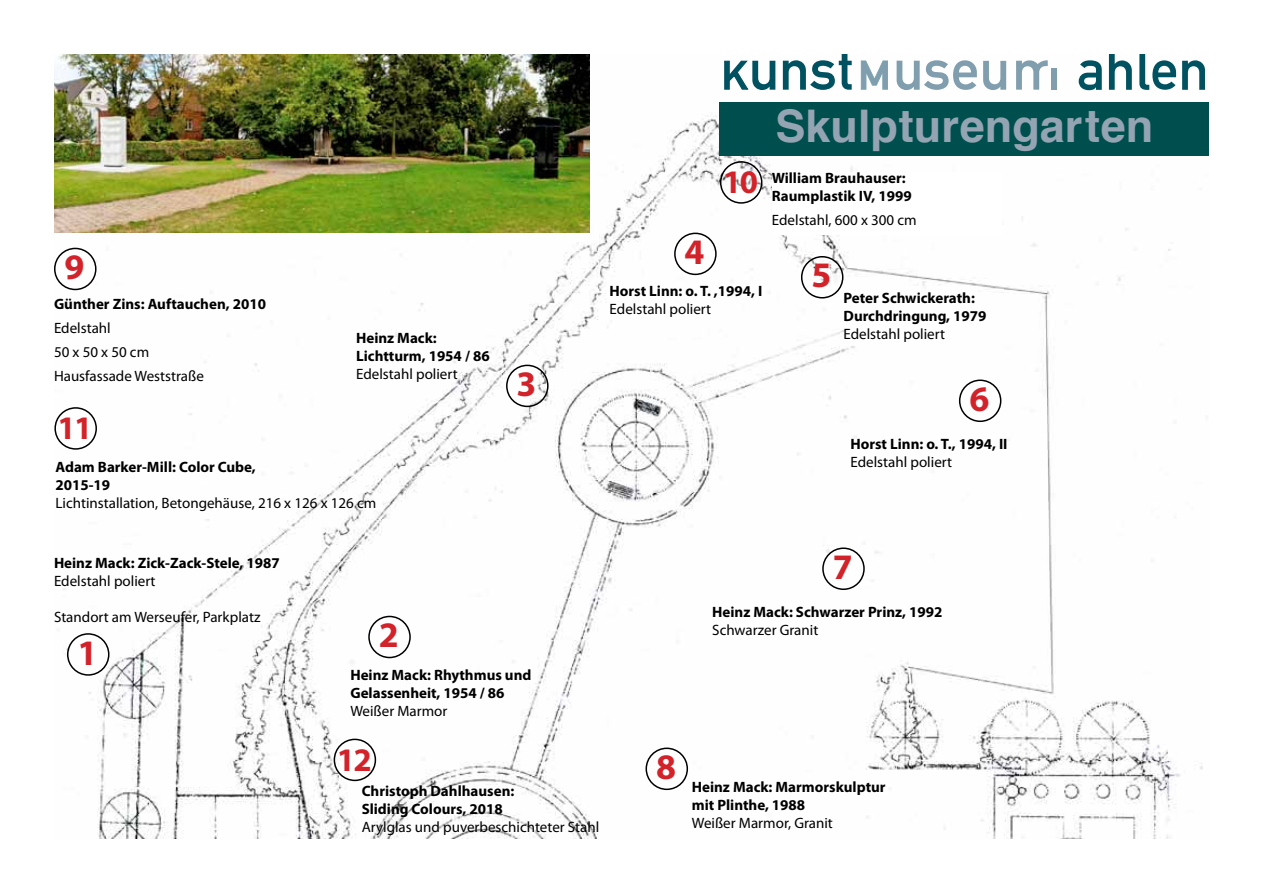
<style>
.page{position:relative;width:1263px;height:893px;background:#fff}
.page>*{position:absolute;margin:0;border:0;box-sizing:border-box;transform-origin:0 0}
.t1{font:700 45px "Helvetica";color:#94a4b2}
.t2{font:700 36px "Myriad Pro";color:#d2232a}
.t3{font:700 33px "Myriad Pro";color:#d2232a}
.t4{font:700 15px/18px "Myriad Pro";color:#000}
.t5{font:15px/24px "Myriad Pro";color:#000}
</style>
<div class="page">
<img style="left:54px;top:54px;width:1155px;height:785px">
<img style="left:54px;top:54px;width:536px;height:179px">
<div style="left:368px;top:616px;width:43px;height:42px;border:2px solid #000;border-radius:50%"></div>
<div style="left:506px;top:365px;width:43px;height:42px;border:2px solid #000;border-radius:50%"></div>
<div style="left:674px;top:233px;width:43px;height:42px;border:2px solid #000;border-radius:50%"></div>
<div style="left:959px;top:379px;width:42px;height:43px;border:2px solid #000;border-radius:50%"></div>
<div style="left:822px;top:547px;width:43px;height:43px;border:2px solid #000;border-radius:50%"></div>
<div style="left:645px;top:747px;width:43px;height:43px;border:2px solid #000;border-radius:50%"></div>
<div style="left:801px;top:256px;width:42px;height:42px;border:2px solid #000;border-radius:50%"></div>
<div style="left:67px;top:633px;width:42px;height:43px;border:2px solid #000;border-radius:50%"></div>
<svg style="left:1016px;top:60px;width:32px;height:30px"></svg>
<div style="left:1051px;top:68px;width:5px;height:22px;background:#809ead"></div>
<svg style="left:1079px;top:60px;width:23px;height:30px"></svg>
<svg style="left:724px;top:60px;width:51px;height:30px"></svg>
<svg style="left:783px;top:54px;width:69px;height:36px"></svg>
<svg style="left:860px;top:60px;width:28px;height:30px"></svg>
<svg style="left:897px;top:60px;width:80px;height:30px"></svg>
<svg style="left:983px;top:61px;width:23px;height:29px"></svg>
<svg style="left:1109px;top:54px;width:23px;height:36px"></svg>
<svg style="left:1139px;top:54px;width:37px;height:36px"></svg>
<svg style="left:1182px;top:60px;width:23px;height:30px"></svg>
<div style="left:720px;top:102px;width:489px;height:53px;background:#004f4f"></div>
<div style="left:720px;top:161px;width:42px;height:43px;border:2px solid #000;border-radius:50%"></div>
<div style="left:54px;top:248px;width:43px;height:42px;border:2px solid #000;border-radius:50%"></div>
<div style="left:772px;top:172px;width:229px;height:63px;background:#fff"></div>
<div style="left:54px;top:407px;width:43px;height:43px;border:2px solid #000;border-radius:50%"></div>
<div style="left:334px;top:739px;width:42px;height:42px;border:2px solid #000;border-radius:50%"></div>
<h2 class="t2" style="left:64px;top:244px;width:21px">9</h2>
<p class="t4" style="left:54px;top:295px;width:214px">Günther Zins: Auftauchen, 2010</p>
<p class="t5" style="left:54px;top:316px;width:151px">Edelstahl<br>50 x 50 x 50 cm<br>Hausfassade Weststraße</p>
<h3 class="t3" style="left:58px;top:407px;width:36px">11</h3>
<p class="t4" style="left:356px;top:328px;width:135px">Heinz Mack:<br>Lichtturm, 1954 / 86</p>
<p class="t5" style="left:356px;top:362px;width:103px">Edelstahl poliert</p>
<p class="t4" style="left:55px;top:458px;width:202px">Adam Barker-Mill: Color Cube,<br>2015-19</p>
<p class="t5" style="left:55px;top:491px;width:322px">Lichtinstallation, Betongehäuse, 216 x 126 x 126 cm</p>
<h2 class="t2" style="left:516px;top:361px;width:21px">3</h2>
<h2 class="t2" style="left:685px;top:228px;width:21px">4</h2>
<h3 class="t3" style="left:723px;top:161px;width:36px">10</h3>
<p class="t4" style="left:610px;top:282px;width:154px">Horst Linn: o. T. ,1994, I</p>
<p class="t5" style="left:610px;top:297px;width:103px">Edelstahl poliert</p>
<h1 class="t1" style="left:775px;top:90px;width:379px">Skulpturengarten</h1>
<p class="t4" style="left:772px;top:169px;width:141px">William Brauhauser:<br>Raumplastik IV, 1999</p>
<p class="t5" style="left:772px;top:208px;width:146px">Edelstahl, 600 x 300 cm</p>
<h2 class="t2" style="left:811px;top:252px;width:21px">5</h2>
<p class="t4" style="left:843px;top:288px;width:144px">Peter Schwickerath:<br>Durchdringung, 1979</p>
<p class="t5" style="left:843px;top:321px;width:103px">Edelstahl poliert</p>
<h2 class="t2" style="left:969px;top:375px;width:21px">6</h2>
<p class="t4" style="left:850px;top:435px;width:159px">Horst Linn: o. T., 1994, II</p>
<p class="t5" style="left:850px;top:450px;width:103px">Edelstahl poliert</p>
<p class="t4" style="left:54px;top:554px;width:227px">Heinz Mack: Zick-Zack-Stele, 1987</p>
<p class="t5" style="left:54px;top:569px;width:103px">Edelstahl poliert</p>
<p class="t5" style="left:54px;top:605px;width:208px">Standort am Werseufer, Parkplatz</p>
<h2 class="t2" style="left:77px;top:629px;width:21px">1</h2>
<h2 class="t2" style="left:379px;top:612px;width:21px">2</h2>
<p class="t4" style="left:350px;top:665px;width:183px">Heinz Mack: Rhythmus und<br>Gelassenheit, 1954 / 86</p>
<p class="t5" style="left:350px;top:698px;width:99px">Weißer Marmor</p>
<h3 class="t3" style="left:337px;top:738px;width:36px">12</h3>
<p class="t4" style="left:362px;top:782px;width:154px">Christoph Dahlhausen:<br>Sliding Colours, 2018</p>
<p class="t5" style="left:362px;top:815px;width:239px">Arylglas und puverbeschichteter Stahl</p>
<h2 class="t2" style="left:833px;top:543px;width:21px">7</h2>
<p class="t4" style="left:712px;top:602px;width:232px">Heinz Mack: Schwarzer Prinz, 1992</p>
<p class="t5" style="left:712px;top:618px;width:108px">Schwarzer Granit</p>
<h2 class="t2" style="left:656px;top:743px;width:21px">8</h2>
<p class="t4" style="left:692px;top:778px;width:195px">Heinz Mack: Marmorskulptur mit Plinthe, 1988</p>
<p class="t5" style="left:692px;top:811px;width:143px">Weißer Marmor, Granit</p>
</div>
